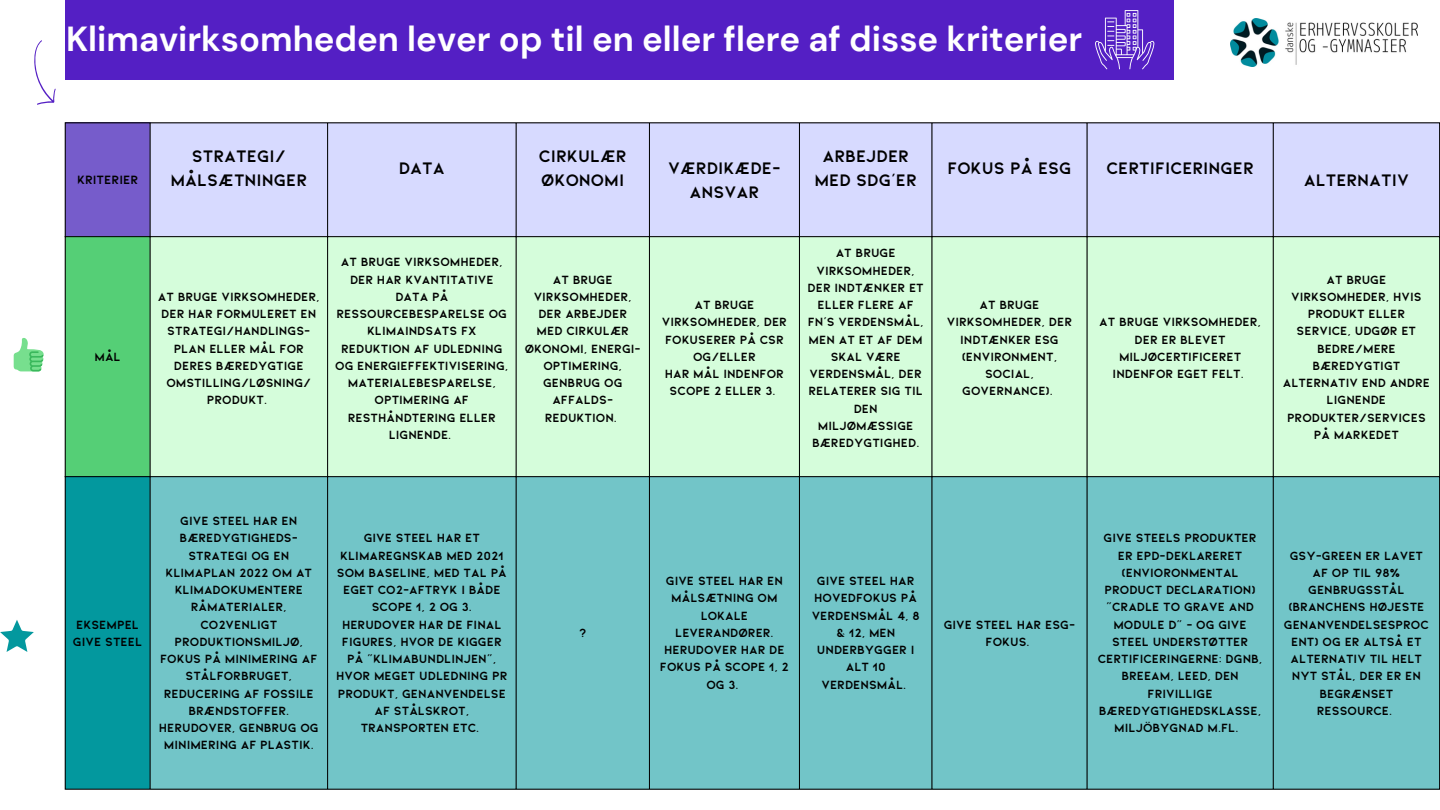
<style>
.page{position:relative;width:1440px;height:810px;background:#fff}
.page>*{position:absolute;margin:0;border:0;box-sizing:border-box;transform-origin:0 0}
.t1{font:700 34.7px "DM Sans";color:#fff}
.t2{font:700 17.6px/24px "KIONA";color:#000;text-align:center}
.t3{font:700 12.7px "KIONA";color:#000}
.t4{font:700 12.5px/17.2px "KIONA";color:#000;text-align:center}
</style>
<div class="page">
<div style="left:65px;top:0;width:1108px;height:79px;background:#541fc4"></div>
<div style="left:65px;top:123px;width:85px;height:114px;background:#765ccb"></div>
<div style="left:151px;top:124px;width:1288px;height:112px;background:#d7daff"></div>
<div style="left:65px;top:236px;width:85px;height:241px;background:#55cf76"></div>
<div style="left:151px;top:237px;width:1288px;height:239px;background:#d5fddb"></div>
<div style="left:65px;top:476px;width:85px;height:313px;background:#03989e"></div>
<div style="left:151px;top:477px;width:1288px;height:312px;background:#72c5c8"></div>
<hr style="left:65px;top:123px;width:1px;height:666px;background:#000">
<hr style="left:150px;top:123px;width:1px;height:666px;background:#000">
<hr style="left:327px;top:123px;width:1px;height:666px;background:#000">
<hr style="left:516px;top:123px;width:1px;height:666px;background:#000">
<hr style="left:649px;top:123px;width:1px;height:666px;background:#000">
<hr style="left:799px;top:123px;width:1px;height:666px;background:#000">
<hr style="left:932px;top:123px;width:1px;height:666px;background:#000">
<hr style="left:1087px;top:123px;width:1px;height:666px;background:#000">
<hr style="left:1273px;top:123px;width:1px;height:666px;background:#000">
<hr style="left:1439px;top:123px;width:1px;height:666px;background:#000">
<hr style="left:65px;top:123px;width:1375px;height:1px;background:#000">
<hr style="left:65px;top:236px;width:1375px;height:1px;background:#000">
<hr style="left:65px;top:476px;width:1375px;height:1px;background:#000">
<hr style="left:65px;top:789px;width:1375px;height:1px;background:#000">
<svg style="left:14px;top:338px;width:30px;height:33px"></svg>
<svg style="left:34px;top:40px;width:22px;height:65px"></svg>
<svg style="left:1095px;top:10px;width:60px;height:59px"></svg>
<svg style="left:0;top:620px;width:34px;height:32px"></svg>
<img style="left:1230px;top:19px;width:188px;height:48px">
<p class="t1" style="left:66px;top:17px;width:1018px">Klimavirksomheden lever op til en eller flere af disse kriterier</p>
<p class="t3" style="left:77px;top:171px;width:63px">KRITERIER</p>
<p class="t2" style="left:192px;top:143px;width:96px">STRATEGI/</p>
<p class="t2" style="left:170px;top:167px;width:138px">MÅLSÆTNINGER</p>
<p class="t2" style="left:399px;top:155px;width:48px">DATA</p>
<p class="t2" style="left:539px;top:143px;width:89px;text-align:left">CIRKULÆR<br>ØKONOMI</p>
<p class="t4" style="left:94px;top:347px;width:28px">MÅL</p>
<p class="t4" style="left:158px;top:287px;width:163px">AT BRUGE VIRKSOMHEDER,<br>DER HAR FORMULERET EN<br>STRATEGI/HANDLINGS-<br>PLAN ELLER MÅL FOR<br>DERES BÆREDYGTIGE<br>OMSTILLING/LØSNING/</p>
<p class="t4" style="left:207px;top:391px;width:62px">PRODUKT.</p>
<p class="t4" style="left:335px;top:253px;width:175px">AT BRUGE VIRKSOMHEDER,<br>DER HAR KVANTITATIVE<br>DATA PÅ<br>RESSOURCEBESPARELSE OG<br>KLIMAINDSATS FX<br>REDUKTION AF UDLEDNING<br>OG ENERGIEFFEKTIVISERING,<br>MATERIALEBESPARELSE,<br>OPTIMERING AF<br>RESTHÅNDTERING ELLER<br>LIGNENDE.</p>
<p class="t4" style="left:525px;top:270px;width:118px">AT BRUGE<br>VIRKSOMHEDER,<br>DER ARBEJDER<br>MED CIRKULÆR<br>ØKONOMI, ENERGI-<br>OPTIMERING,<br>GENBRUG OG<br>AFFALDS-<br>REDUKTION.</p>
<p class="t2" style="left:668px;top:155px;width:114px">VÆRDIKÆDE-<br>ANSVAR</p>
<p class="t4" style="left:662px;top:295px;width:127px">AT BRUGE<br>VIRKSOMHEDER, DER<br>FOKUSERER PÅ CSR<br>OG/ELLER</p>
<p class="t4" style="left:665px;top:364px;width:121px">HAR MÅL INDENFOR<br>SCOPE 2 ELLER 3.</p>
<p class="t2" style="left:814px;top:143px;width:104px">ARBEJDER<br>MED SDG’ER</p>
<p class="t2" style="left:947px;top:155px;width:126px">FOKUS PÅ ESG</p>
<p class="t2" style="left:1106px;top:155px;width:149px">CERTIFICERINGER</p>
<p class="t4" style="left:808px;top:244px;width:118px">AT BRUGE<br>VIRKSOMHEDER,<br>DER INDTÆNKER ET<br>ELLER FLERE AF<br>FN’S VERDENSMÅL,<br>MEN AT ET AF DEM<br>SKAL VÆRE<br>VERDENSMÅL, DER<br>RELATERER SIG TIL<br>DEN<br>MILJØMÆSSIGE<br>BÆREDYGTIGHED.</p>
<p class="t4" style="left:947px;top:295px;width:127px">AT BRUGE<br>VIRKSOMHEDER, DER<br>INDTÆNKER ESG (ENVIRONMENT,<br>SOCIAL,<br>GOVERNANCE).</p>
<p class="t4" style="left:1099px;top:313px;width:163px">AT BRUGE VIRKSOMHEDER,<br>DER ER BLEVET<br>MILJØCERTIFICERET<br>INDENFOR EGET FELT.</p>
<p class="t2" style="left:1304px;top:167px;width:107px">ALTERNATIV</p>
<p class="t4" style="left:1283px;top:270px;width:149px">AT BRUGE<br>VIRKSOMHEDER, HVIS<br>PRODUKT ELLER<br>SERVICE, UDGØR ET<br>BEDRE/MERE<br>BÆREDYGTIGT<br>ALTERNATIV END ANDRE<br>LIGNENDE<br>PRODUKTER/SERVICES<br>PÅ MARKEDET</p>
<p class="t4" style="left:76px;top:615px;width:64px">EKSEMPEL</p>
<p class="t4" style="left:73px;top:632px;width:71px">GIVE STEEL</p>
<p class="t4" style="left:159px;top:511px;width:161px">GIVE STEEL HAR EN<br>BÆREDYGTIGHEDS-<br>STRATEGI OG EN<br>KLIMAPLAN 2022 OM AT<br>KLIMADOKUMENTERE<br>RÅMATERIALER,<br>CO2VENLIGT<br>PRODUKTIONSMILJØ,<br>FOKUS PÅ MINIMERING AF<br>STÅLFORBRUGET,<br>REDUCERING AF FOSSILE<br>BRÆNDSTOFFER.<br>HERUDOVER, GENBRUG OG<br>MINIMERING AF PLASTIK.</p>
<p class="t4" style="left:336px;top:529px;width:173px">GIVE STEEL HAR ET<br>KLIMAREGNSKAB MED 2021<br>SOM BASELINE, MED TAL PÅ<br>EGET CO2-AFTRYK I BÅDE<br>SCOPE 1, 2 OG 3.<br>HERUDOVER HAR DE FINAL<br>FIGURES, HVOR DE KIGGER<br>PÅ "KLIMABUNDLINJEN",<br>HVOR MEGET UDLEDNING PR<br>PRODUKT, GENANVENDELSE<br>AF STÅLSKROT,<br>TRANSPORTEN ETC.</p>
<p class="t4" style="left:579px;top:623px;width:9px">?</p>
<p class="t4" style="left:660px;top:571px;width:130px">GIVE STEEL HAR EN<br>MÅLSÆTNING OM<br>LOKALE<br>LEVERANDØRER.<br>HERUDOVER HAR DE<br>FOKUS PÅ SCOPE 1, 2<br>OG 3.</p>
<p class="t4" style="left:812px;top:571px;width:109px">GIVE STEEL HAR<br>HOVEDFOKUS PÅ<br>VERDENSMÅL 4, 8 &amp; 12, MEN<br>UNDERBYGGER I<br>ALT 10<br>VERDENSMÅL.</p>
<p class="t4" style="left:944px;top:615px;width:133px">GIVE STEEL HAR ESG-<br>FOKUS.</p>
<p class="t4" style="left:1104px;top:529px;width:154px">GIVE STEELS PRODUKTER</p>
<p class="t4" style="left:1118px;top:546px;width:126px">ER EPD-DEKLARERET</p>
<p class="t4" style="left:1121px;top:563px;width:119px">(ENVIORONMENTAL</p>
<p class="t4" style="left:1105px;top:580px;width:153px">PRODUCT DECLARATION)</p>
<p class="t4" style="left:1106px;top:598px;width:150px">"CRADLE TO GRAVE AND</p>
<p class="t4" style="left:1113px;top:615px;width:135px">MODULE D" - OG GIVE</p>
<p class="t4" style="left:1112px;top:632px;width:138px">STEEL UNDERSTØTTER</p>
<p class="t4" style="left:1098px;top:649px;width:166px">CERTIFICERINGERNE: DGNB,</p>
<p class="t4" style="left:1121px;top:667px;width:119px">BREEAM, LEED, DEN</p>
<p class="t4" style="left:1148px;top:684px;width:67px">FRIVILLIGE</p>
<p class="t4" style="left:1099px;top:701px;width:164px">BÆREDYGTIGHEDSKLASSE,</p>
<p class="t4" style="left:1114px;top:718px;width:126px">MILJÖBYGNAD M.FL.</p>
<p class="t4" style="left:1284px;top:546px;width:147px">GSY-GREEN ER LAVET<br>AF OP TIL 98%<br>GENBRUGSSTÅL (BRANCHENS HØJESTE<br>GENANVENDELSESPROC<br>ENT) OG ER ALTSÅ ET<br>ALTERNATIV TIL HELT<br>NYT STÅL, DER ER EN<br>BEGRÆNSET<br>RESSOURCE.</p>
</div>
